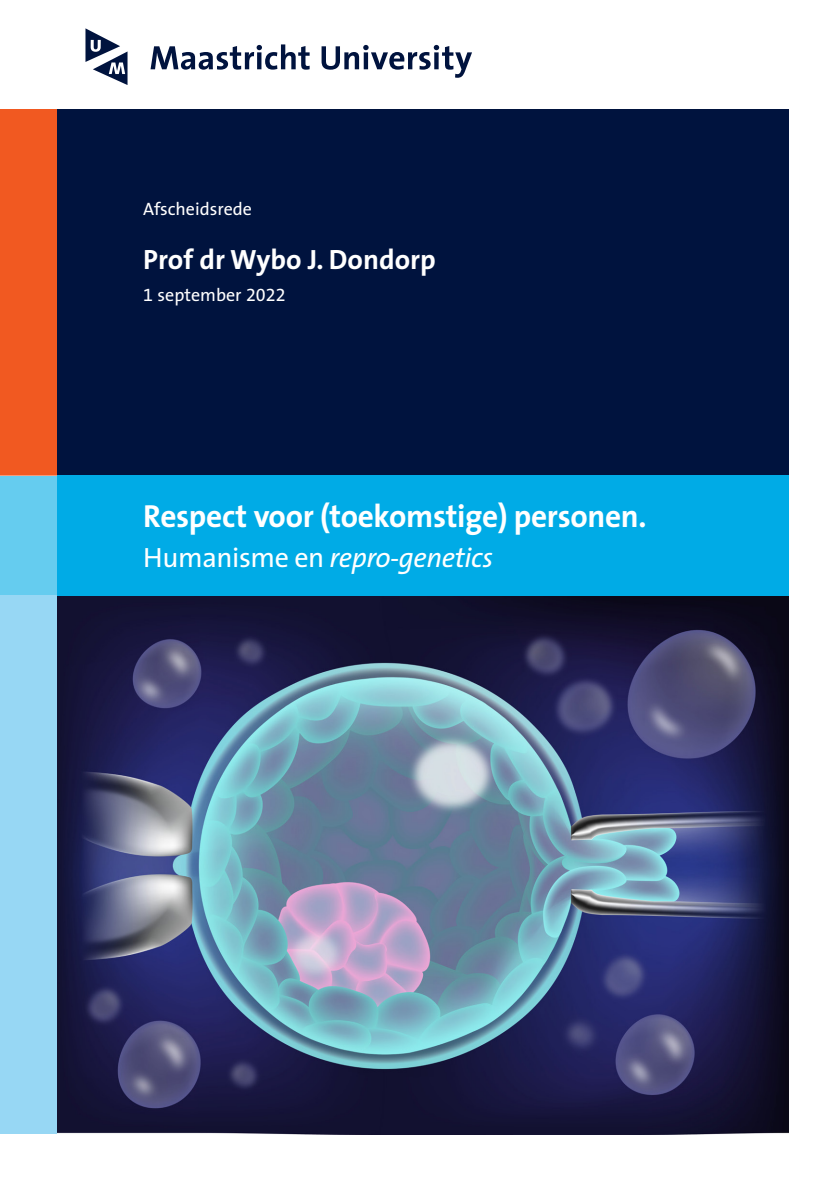
<style>
.page{position:relative;width:840px;height:1191px;background:#fff}
.page>*{position:absolute;margin:0;border:0;box-sizing:border-box;transform-origin:0 0}
.t1{font:700 32px "The Sans";letter-spacing:-.01em;color:#fff}
.t2{font:italic 28px "The Sans";letter-spacing:-.015em;color:#fff}
.t3{font:700 28px "The Sans";color:#fff}
.t4{font:18px "The Sans";color:#fff}
.s1{font-family:"The Sans Expert"}
.s2{font-style:normal}
</style>
<div class="page">
<img style="left:57px;top:596px;width:731px;height:538px">
<div style="left:57px;top:109px;width:731px;height:366px;background:#00133e"></div>
<div style="left:0;top:475px;width:788px;height:120px;background:#00abe6"></div>
<div style="left:0;top:109px;width:57px;height:366px;background:#f15921"></div>
<svg style="left:150px;top:44px;width:159px;height:26px"></svg>
<svg style="left:321px;top:45px;width:151px;height:33px"></svg>
<svg style="left:85px;top:28px;width:42px;height:57px"></svg>
<div style="left:0;top:475px;width:57px;height:120px;background:#65ccef"></div>
<div style="left:0;top:595px;width:57px;height:539px;background:#97d7f4"></div>
<p class="t4" style="left:143px;top:194px;width:110px">Afscheidsrede</p>
<p class="t3" style="left:143px;top:236px;width:294px">Prof dr Wybo J. Dondorp</p>
<p class="t4" style="left:143px;top:280px;width:144px"><span class="s1">1</span> september <span class="s1">2022</span></p>
<p class="t1" style="left:143px;top:489px;width:504px">Respect voor (toekomstige) personen.</p>
<p class="t2" style="left:143px;top:534px;width:351px"><span class="s2">Humanisme en</span> repro-genetics</p>
</div>
